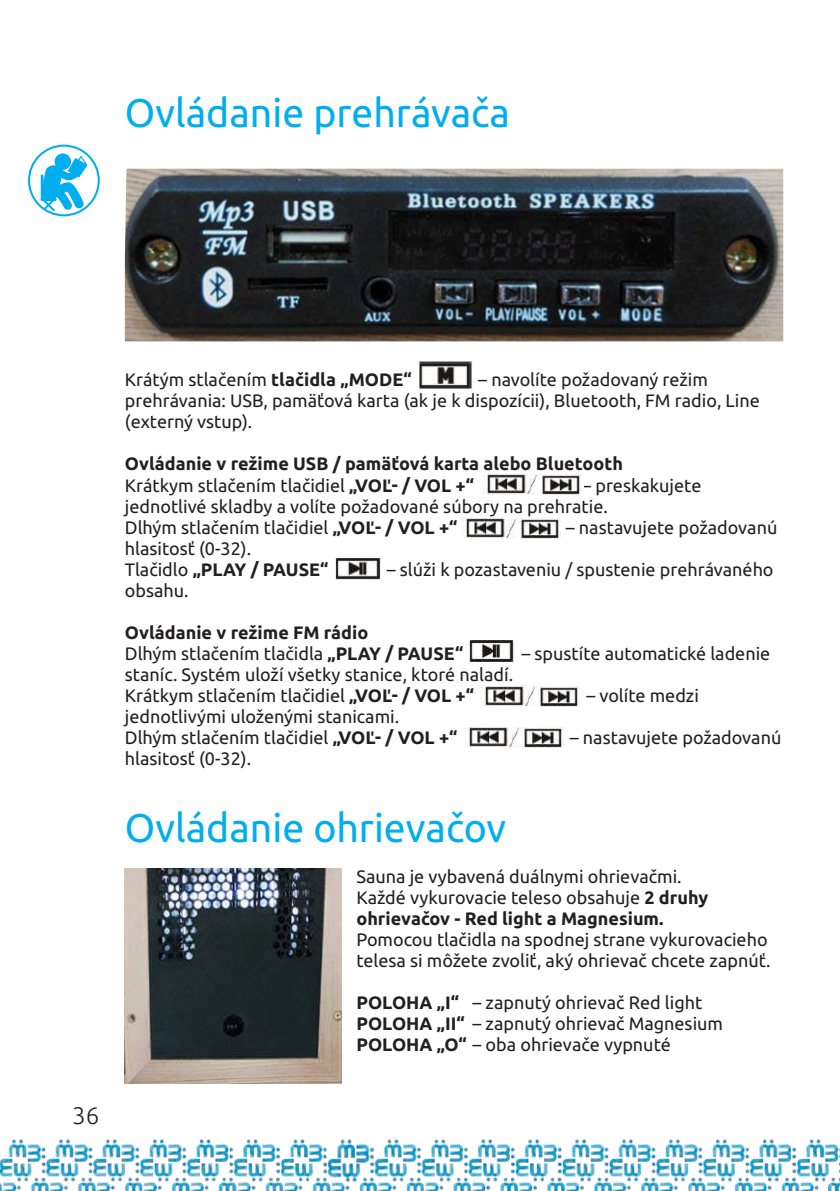
<style>
.page{position:relative;width:840px;height:1191px;background:#fff}
.page>*{position:absolute;margin:0;border:0;box-sizing:border-box;transform-origin:0 0}
.t1{font:40px "Ubuntu";color:#00aeef}
.t2{font:300 24px "Ubuntu";color:#231f20}
.t3{font:18px/21px "Ubuntu";color:#231f20}
.t4{font:700 18px/21px "Ubuntu";color:#231f20}
.s1{font-weight:700}
.s2{font-weight:400}
</style>
<div class="page">
<img style="left:0;top:1139px;width:839px;height:52px">
<svg style="left:54px;top:153px;width:18px;height:17px"></svg>
<svg style="left:40px;top:156px;width:47px;height:55px"></svg>
<hr style="left:41px;top:175px;width:2px;height:25px;background:#00aeef">
<div style="left:28px;top:145px;width:72px;height:71px;border:2px solid #00aeef;border-radius:50%"></div>
<img style="left:125px;top:169px;width:657px;height:172px">
<img style="left:416px;top:361px;width:57px;height:29px">
<img style="left:482px;top:474px;width:100px;height:21px">
<img style="left:461px;top:518px;width:100px;height:21px">
<img style="left:336px;top:558px;width:45px;height:22px">
<img style="left:469px;top:641px;width:45px;height:21px">
<img style="left:480px;top:686px;width:100px;height:20px">
<img style="left:464px;top:727px;width:100px;height:20px">
<img style="left:125px;top:869px;width:216px;height:214px">
<h1 class="t1" style="left:125px;top:89px;width:386px">Ovládanie prehrávača</h1>
<h2 class="t2" style="left:72px;top:1101px;width:29px">36</h2>
<p class="t3" style="left:125px;top:369px;width:288px">Krátým stlačením <span class="s1">tlačidla „MODE“</span></p>
<p class="t3" style="left:125px;top:369px;width:636px;text-indent:353px">– navolíte požadovaný režim prehrávania: USB, pamäťová karta (ak je k dispozícii), Bluetooth, FM radio, Line (externý vstup).</p>
<p class="t4" style="left:125px;top:453px;width:499px">Ovládanie v režime USB / pamäťová karta alebo Bluetooth<br><span class="s2">Krátkym stlačením tlačidiel</span> „VOĽ- / VOL +“</p>
<p class="t3" style="left:125px;top:474px;width:577px;text-indent:457px">– preskakujete jednotlivé skladby a volíte požadované súbory na prehratie.<br>Dlhým stlačením tlačidiel <span class="s1">„VOĽ- / VOL +“</span></p>
<p class="t3" style="left:565px;top:516px;width:213px">– nastavujete požadovanú</p>
<p class="t3" style="left:125px;top:537px;width:205px">hlasitosť (0-32).<br>Tlačidlo <span class="s1">„PLAY / PAUSE“</span></p>
<p class="t3" style="left:386px;top:558px;width:388px">– slúži k pozastaveniu / spustenie prehrávaného</p>
<p class="t3" style="left:125px;top:579px;width:65px">obsahu.</p>
<p class="t4" style="left:125px;top:621px;width:339px">Ovládanie v režime FM rádio<br><span class="s2">Dlhým stlačením tlačidla</span> „PLAY / PAUSE“</p>
<p class="t3" style="left:125px;top:663px;width:389px">staníc. Systém uloží všetky stanice, ktoré naladí.<br>Krátkym stlačením tlačidiel <span class="s1">„VOĽ- / VOL +“</span></p>
<p class="t3" style="left:125px;top:705px;width:334px">jednotlivými uloženými stanicami.<br>Dlhým stlačením tlačidiel <span class="s1">„VOĽ- / VOL +“</span></p>
<p class="t3" style="left:125px;top:747px;width:128px">hlasitosť (0-32).</p>
<p class="t3" style="left:521px;top:642px;width:250px">– spustíte automatické ladenie</p>
<p class="t3" style="left:586px;top:684px;width:114px">– volíte medzi</p>
<p class="t3" style="left:569px;top:726px;width:213px">– nastavujete požadovanú</p>
<h1 class="t1" style="left:125px;top:803px;width:382px">Ovládanie ohrievačov</h1>
<p class="t3" style="left:356px;top:866px;width:353px">Sauna je vybavená duálnymi ohrievačmi.<br>Každé vykurovacie teleso obsahuje <span class="s1">2 druhy ohrievačov - Red light a Magnesium.</span></p>
<p class="t3" style="left:356px;top:929px;width:415px">Pomocou tlačidla na spodnej strane vykurovacieho telesa si môžete zvoliť, aký ohrievač chcete zapnúť.</p>
<p class="t3" style="left:356px;top:992px;width:368px"><span class="s1">POLOHA „I“</span> – zapnutý ohrievač Red light<br><span class="s1">POLOHA „II“</span> – zapnutý ohrievač Magnesium<br><span class="s1">POLOHA „O“</span> – oba ohrievače vypnuté</p>
</div>
